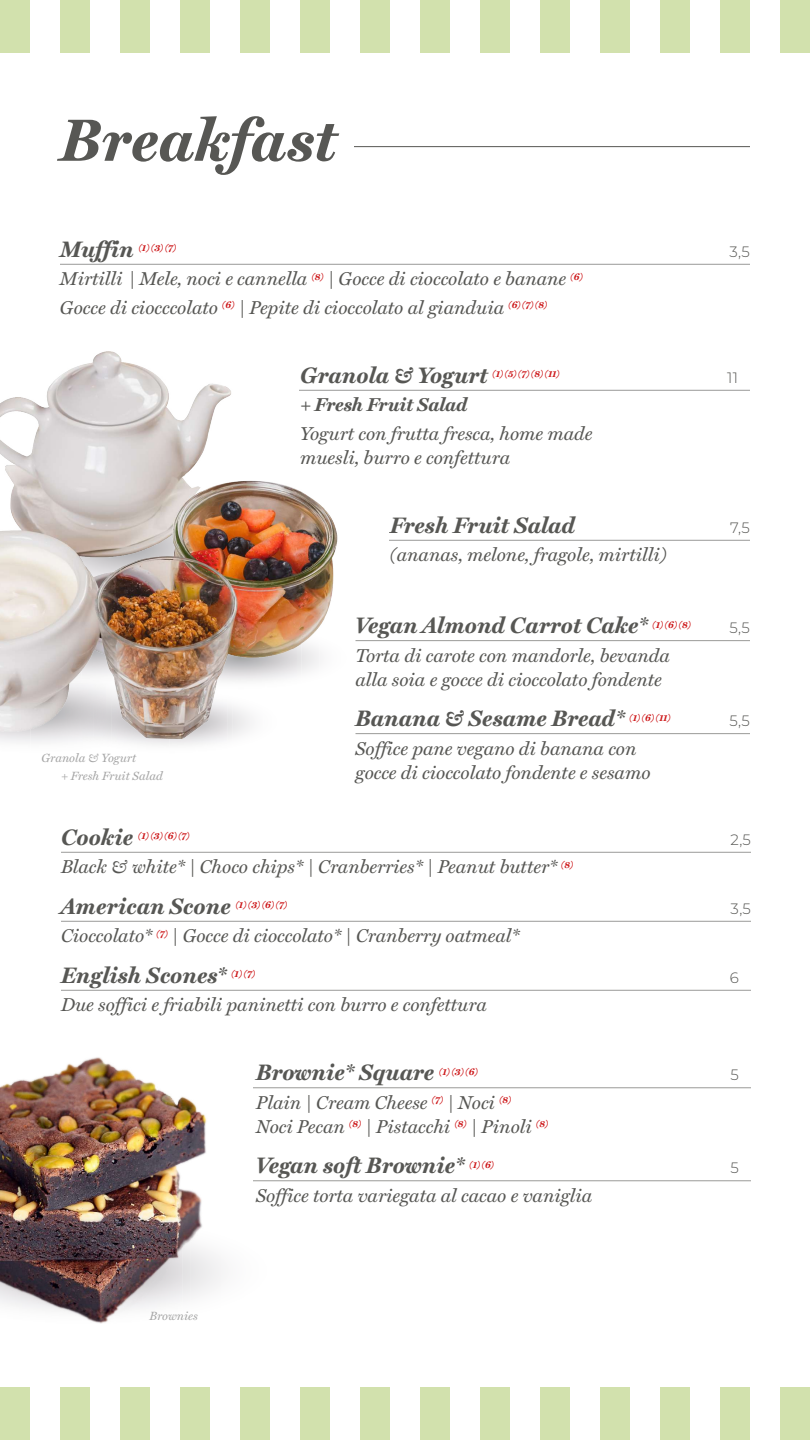
<style>
.page{position:relative;width:810px;height:1440px;background:#fff}
.page>*{position:absolute;margin:0;border:0;box-sizing:border-box;transform-origin:0 0}
.t1{font:italic 700 60px "Miller Text";letter-spacing:.01em;color:#575754}
.t2{font:italic 700 22.5px "Miller Text";letter-spacing:.005em;color:#575754}
.t3{font:italic 18.75px/24px "Miller Text";color:#575754}
.t4{font:italic 700 18.75px "Miller Text";color:#575754}
.t5{font:300 15px "Montserrat";color:#575754}
.t6{font:italic 12px/18px "Miller Text";color:#a6a6a6}
.t7{font:italic 700 9.6px "Miller Text";color:#cd1719}
</style>
<div class="page">
<div style="left:0;top:0;width:30px;height:52px;background:#d2e1ad"></div>
<div style="left:60px;top:0;width:30px;height:52px;background:#d2e1ad"></div>
<div style="left:120px;top:0;width:30px;height:52px;background:#d2e1ad"></div>
<div style="left:180px;top:0;width:30px;height:52px;background:#d2e1ad"></div>
<div style="left:240px;top:0;width:30px;height:52px;background:#d2e1ad"></div>
<div style="left:300px;top:0;width:30px;height:52px;background:#d2e1ad"></div>
<div style="left:360px;top:0;width:30px;height:52px;background:#d2e1ad"></div>
<div style="left:420px;top:0;width:30px;height:52px;background:#d2e1ad"></div>
<div style="left:480px;top:0;width:30px;height:52px;background:#d2e1ad"></div>
<div style="left:540px;top:0;width:30px;height:52px;background:#d2e1ad"></div>
<div style="left:600px;top:0;width:30px;height:52px;background:#d2e1ad"></div>
<div style="left:660px;top:0;width:30px;height:52px;background:#d2e1ad"></div>
<div style="left:720px;top:0;width:30px;height:52px;background:#d2e1ad"></div>
<div style="left:780px;top:0;width:30px;height:52px;background:#d2e1ad"></div>
<div style="left:0;top:1388px;width:30px;height:52px;background:#d2e1ad"></div>
<div style="left:60px;top:1388px;width:30px;height:52px;background:#d2e1ad"></div>
<div style="left:120px;top:1388px;width:30px;height:52px;background:#d2e1ad"></div>
<div style="left:180px;top:1388px;width:30px;height:52px;background:#d2e1ad"></div>
<div style="left:240px;top:1388px;width:30px;height:52px;background:#d2e1ad"></div>
<div style="left:300px;top:1388px;width:30px;height:52px;background:#d2e1ad"></div>
<div style="left:360px;top:1388px;width:30px;height:52px;background:#d2e1ad"></div>
<div style="left:420px;top:1388px;width:30px;height:52px;background:#d2e1ad"></div>
<div style="left:480px;top:1388px;width:30px;height:52px;background:#d2e1ad"></div>
<div style="left:540px;top:1388px;width:30px;height:52px;background:#d2e1ad"></div>
<div style="left:600px;top:1388px;width:30px;height:52px;background:#d2e1ad"></div>
<div style="left:660px;top:1388px;width:30px;height:52px;background:#d2e1ad"></div>
<div style="left:720px;top:1388px;width:30px;height:52px;background:#d2e1ad"></div>
<div style="left:780px;top:1388px;width:30px;height:52px;background:#d2e1ad"></div>
<hr style="left:60px;top:264px;width:690px;height:1px;background:#9a9a98">
<hr style="left:60px;top:390px;width:690px;height:1px;background:#9a9a98">
<hr style="left:60px;top:540px;width:690px;height:1px;background:#9a9a98">
<hr style="left:354px;top:146px;width:396px;height:1px;background:#575754">
<hr style="left:356px;top:641px;width:394px;height:1px;background:#9a9a98">
<hr style="left:356px;top:734px;width:394px;height:1px;background:#9a9a98">
<hr style="left:61px;top:852px;width:690px;height:1px;background:#9a9a98">
<hr style="left:61px;top:921px;width:690px;height:1px;background:#9a9a98">
<hr style="left:61px;top:990px;width:690px;height:1px;background:#9a9a98">
<hr style="left:61px;top:1088px;width:690px;height:1px;background:#9a9a98">
<hr style="left:61px;top:1181px;width:690px;height:1px;background:#9a9a98">
<div style="left:0;top:486px;width:388px;height:98px;background:#fff"></div>
<div style="left:0;top:1032px;width:253px;height:264px;background:#fff"></div>
<img style="left:0;top:351px;width:347px;height:394px">
<img style="left:0;top:1057px;width:223px;height:267px">
<h1 class="t1" style="left:60px;top:104px;width:278px">Breakfast</h1>
<p class="t2" style="left:60px;top:235px;width:75px">Muffin</p>
<p class="t7" style="left:139px;top:242px;width:39px">(1) (3) (7)</p>
<p class="t5" style="left:730px;top:241px;width:22px">3,5</p>
<p class="t3" style="left:60px;top:264px;width:524px;line-height:28.5px">Mirtilli | Mele, noci e cannella <sup>(8)</sup> | Gocce di cioccolato e banane <sup>(6)<br></sup>Gocce di ciocccolato <sup>(6)</sup> | Pepite di cioccolato al gianduia <sup>(6)</sup> <sup>(7)</sup> <sup>(8)</sup></p>
<p class="t2" style="left:300px;top:361px;width:189px">Granola &amp; Yogurt</p>
<p class="t7" style="left:492px;top:368px;width:69px">(1) (5) (7) (8) (11)</p>
<p class="t5" style="left:727px;top:367px;width:12px">11</p>
<p class="t4" style="left:300px;top:393px;width:169px">+ Fresh Fruit Salad</p>
<p class="t3" style="left:300px;top:421px;width:294px">Yogurt con frutta fresca, home made muesli, burro e confettura</p>
<p class="t6" style="left:61px;top:749px;width:103px;text-indent:-19px">Granola &amp; Yogurt<br>+ Fresh Fruit Salad</p>
<p class="t2" style="left:390px;top:511px;width:186px">Fresh Fruit Salad</p>
<p class="t5" style="left:730px;top:517px;width:21px">7,5</p>
<p class="t3" style="left:390px;top:543px;width:278px">(ananas, melone, fragole, mirtilli)</p>
<p class="t2" style="left:356px;top:612px;width:294px">Vegan Almond Carrot Cake*</p>
<p class="t7" style="left:653px;top:618px;width:40px">(1) (6) (8)</p>
<p class="t5" style="left:730px;top:618px;width:22px">5,5</p>
<p class="t3" style="left:356px;top:643px;width:316px">Torta di carote con mandorle, bevanda alla soia e gocce di cioccolato fondente</p>
<p class="t2" style="left:356px;top:705px;width:271px">Banana &amp; Sesame Bread*</p>
<p class="t7" style="left:630px;top:711px;width:43px">(1) (6) (11)</p>
<p class="t5" style="left:730px;top:711px;width:22px">5,5</p>
<p class="t3" style="left:356px;top:736px;width:297px">Soffice pane vegano di banana con gocce di cioccolato fondente e sesamo</p>
<p class="t2" style="left:61px;top:823px;width:74px">Cookie</p>
<p class="t7" style="left:138px;top:830px;width:53px">(1) (3) (6) (7)</p>
<p class="t5" style="left:730px;top:829px;width:22px">2,5</p>
<p class="t3" style="left:61px;top:855px;width:514px">Black &amp; white* | Choco chips* | Cranberries* | Peanut butter* <sup>(8)</sup></p>
<p class="t2" style="left:61px;top:892px;width:171px">American Scone</p>
<p class="t7" style="left:236px;top:899px;width:53px">(1) (3) (6) (7)</p>
<p class="t5" style="left:731px;top:898px;width:22px">3,5</p>
<p class="t3" style="left:61px;top:924px;width:460px">Cioccolato* <sup>(7)</sup> | Gocce di cioccolato* | Cranberry oatmeal*</p>
<p class="t2" style="left:61px;top:961px;width:167px">English Scones*</p>
<p class="t7" style="left:231px;top:968px;width:25px">(1) (7)</p>
<p class="t5" style="left:730px;top:967px;width:11px">6</p>
<p class="t3" style="left:61px;top:993px;width:427px">Due soffici e friabili paninetti con burro e confettura</p>
<p class="t6" style="left:150px;top:1306px;width:50px">Brownies</p>
<p class="t2" style="left:256px;top:1059px;width:180px">Brownie* Square</p>
<p class="t7" style="left:439px;top:1066px;width:40px">(1) (3) (6)</p>
<p class="t5" style="left:731px;top:1065px;width:10px">5</p>
<p class="t3" style="left:256px;top:1090px;width:294px">Plain | Cream Cheese <sup>(7)</sup> | Noci <sup>(8)<br></sup>Noci Pecan <sup>(8)</sup> | Pistacchi <sup>(8)</sup> | Pinoli <sup>(8)</sup></p>
<p class="t2" style="left:256px;top:1152px;width:210px">Vegan soft Brownie*</p>
<p class="t7" style="left:469px;top:1159px;width:26px">(1) (6)</p>
<p class="t5" style="left:731px;top:1158px;width:10px">5</p>
<p class="t3" style="left:256px;top:1183px;width:338px">Soffice torta variegata al cacao e vaniglia</p>
</div>
